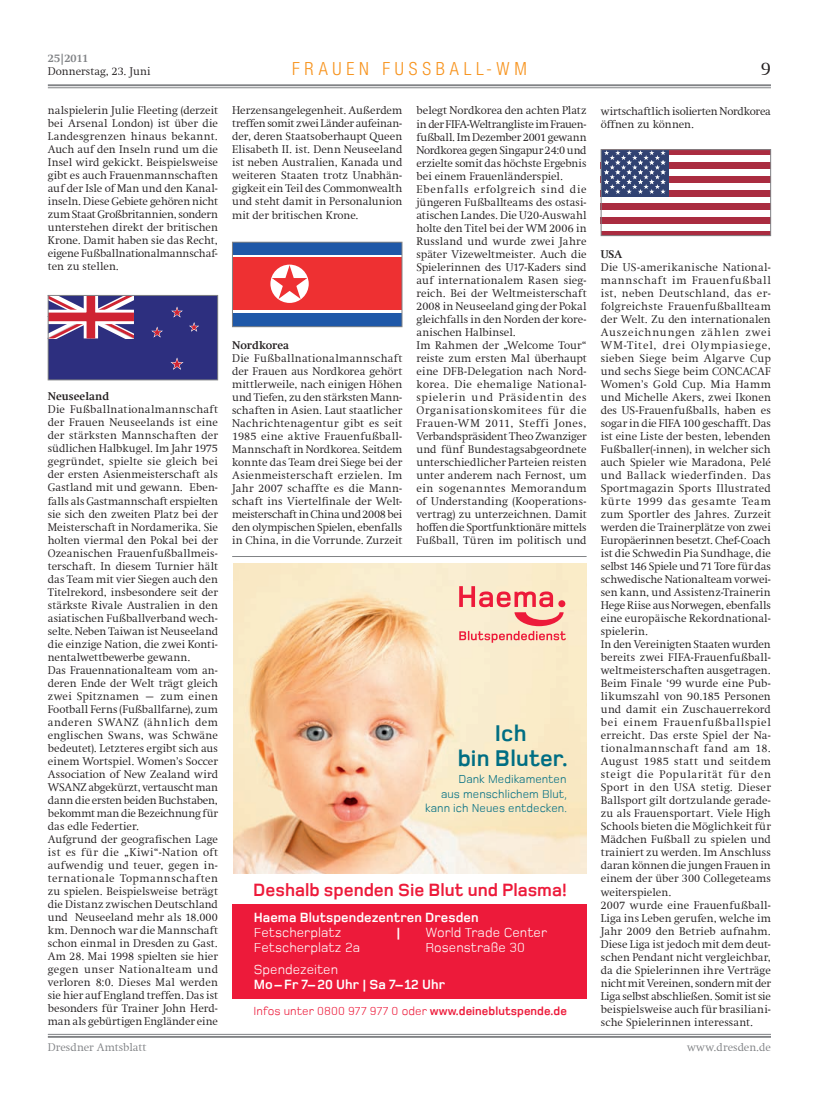
<style>
.page{position:relative;width:833px;height:1117px;background:#fff}
.page>*{position:absolute;margin:0;border:0;box-sizing:border-box;transform-origin:0 0}
.t1{font:700 23.38px/24.5px "Foundry Monoline";letter-spacing:.005em;color:#006e83;text-align:center}
.t2{font:300 18.75px "Swift Com";color:#231f20}
.t3{font:700 18.25px "Foundry Monoline";color:#ed1a3a}
.t4{font:300 condensed 18.12px "Helvetica Neue";letter-spacing:.265em;color:#f7931d}
.t5{font:13.75px "Foundry Monoline";letter-spacing:.005em;color:#fff}
.t6{font:700 13.75px "Foundry Monoline";letter-spacing:.005em;color:#fff}
.t7{font:12.12px "Foundry Monoline";letter-spacing:.005em;color:#ed1a3a}
.t8{font:11.88px/14.6px "Foundry Monoline";letter-spacing:.005em;color:#006e83;text-align:right}
.t9{font:300 11.25px/13px "Swift Com";letter-spacing:.01em;color:#231f20}
.t10{font:300 11.25px "Swift Com";letter-spacing:.005em;color:#808285}
.t11{font:700 11.25px "Swift Com";color:#231f20}
.t12{font:700 11.25px "Swift Com";letter-spacing:-.005em;color:#808285}
.s1{font-weight:700}
</style>
<div class="page">
<hr style="left:48px;top:87px;width:723px;height:1px;background:#808285">
<hr style="left:48px;top:84px;width:723px;height:2px;background:#808285">
<hr style="left:48px;top:1033px;width:723px;height:1px;background:#808285">
<hr style="left:48px;top:1035px;width:723px;height:2px;background:#808285">
<img style="left:233px;top:563px;width:353px;height:311px">
<svg style="left:459px;top:586px;width:107px;height:56px;background:#f6b5a6"></svg>
<div style="left:232px;top:903px;width:354px;height:95px;background:#ed1a3a"></div>
<div style="left:48px;top:295px;width:170px;height:85px;background:#2d2f7f"></div>
<svg style="left:50px;top:297px;width:84px;height:41px"></svg>
<svg style="left:50px;top:309px;width:84px;height:15px"></svg>
<svg style="left:84px;top:297px;width:14px;height:41px"></svg>
<div style="left:48px;top:312px;width:86px;height:9px;background:#cf2433"></div>
<div style="left:87px;top:295px;width:8px;height:43px;background:#cf2433"></div>
<svg style="left:171px;top:306px;width:12px;height:11px"></svg>
<svg style="left:189px;top:322px;width:10px;height:9px"></svg>
<svg style="left:151px;top:326px;width:12px;height:11px"></svg>
<svg style="left:171px;top:357px;width:12px;height:13px"></svg>
<div style="left:48px;top:295px;width:170px;height:85px;border:1px solid #808285"></div>
<div style="left:232px;top:242px;width:170px;height:84px;background:#1f58a8"></div>
<div style="left:232px;top:255px;width:170px;height:57px;background:#fff"></div>
<div style="left:232px;top:257px;width:170px;height:53px;background:#ee3032"></div>
<svg style="left:270px;top:264px;width:39px;height:39px"></svg>
<svg style="left:272px;top:265px;width:35px;height:34px"></svg>
<div style="left:232px;top:242px;width:170px;height:85px;border:1px solid #808285"></div>
<div style="left:601px;top:149px;width:169px;height:6px;background:#aa2c40"></div>
<div style="left:601px;top:162px;width:170px;height:7px;background:#aa2c40"></div>
<div style="left:601px;top:176px;width:170px;height:7px;background:#aa2c40"></div>
<div style="left:601px;top:189px;width:170px;height:7px;background:#aa2c40"></div>
<div style="left:601px;top:203px;width:170px;height:7px;background:#aa2c40"></div>
<div style="left:601px;top:217px;width:170px;height:7px;background:#aa2c40"></div>
<hr style="left:601px;top:231px;width:169px;height:4px;background:#aa2c40">
<div style="left:601px;top:149px;width:68px;height:47px;background:#314272"></div>
<svg style="left:604px;top:151px;width:61px;height:43px"></svg>
<div style="left:601px;top:149px;width:170px;height:87px;border:1px solid #808285"></div>
<hr style="left:232px;top:556px;width:354px;height:1px;background:#808285">
<p class="t12" style="left:48px;top:52px;width:42px">25|2011</p>
<p class="t9" style="left:48px;top:65px;width:104px">Donnerstag, 23. Juni</p>
<p class="t9" style="left:48px;top:104px;width:172px;text-align:justify">nalspielerin Julie Fleeting (derzeit bei Arsenal London) ist über die Landesgrenzen hinaus bekannt.<br>Auch auf den Inseln rund um die Insel wird gekickt. Beispielsweise gibt es auch Frauenmannschaften auf der Isle of Man und den Kanal&shy;inseln. Diese Gebiete gehören nicht zum Staat Großbritannien, sondern unterstehen direkt der britischen Krone. Damit haben sie das Recht, eigene Fußballnationalmannschaf&shy;ten zu stellen.</p>
<p class="t11" style="left:48px;top:390px;width:63px">Neuseeland</p>
<p class="t9" style="left:48px;top:403px;width:172px">Die Fußballnationalmannschaft der Frauen Neuseelands ist eine der stärksten Mannschaften der südlichen Halbkugel. Im Jahr 1975 gegründet, spielte sie gleich bei der ersten Asienmeisterschaft als<br>Gastland mit und gewann. Eben&shy;falls als Gastmannschaft erspielten sie sich den zweiten Platz bei der<br>Meisterschaft in Nordamerika. Sie holten viermal den Pokal bei der<br>Ozeanischen Frauenfußballmeis&shy;terschaft. In diesem Turnier hält das Team mit vier Siegen auch den<br>Titelrekord, insbesondere seit der stärkste Rivale Australien in den asiatischen Fußballverband wech&shy;selte. Neben Taiwan ist Neuseeland die einzige Nation, die zwei Konti&shy;nentalwettbewerbe gewann.<br>Das Frauennationalteam vom an&shy;deren Ende der Welt trägt gleich zwei Spitznamen – zum einen<br>Football Ferns (Fußballfarne), zum anderen SWANZ (ähnlich dem englischen Swans, was Schwäne bedeutet). Letzteres ergibt sich aus einem Wortspiel. Women’s Soccer<br>Association of New Zealand wird<br>WSANZ abgekürzt, vertauscht man dann die ersten beiden Buchstaben, bekommt man die Bezeichnung für das edle Federtier.<br>Aufgrund der geografischen Lage ist es für die „Kiwi“-Nation oft aufwendig und teuer, gegen in&shy;ternationale Topmannschaften zu spielen. Beispielsweise beträgt die Distanz zwischen Deutschland und Neuseeland mehr als 18.000 km. Dennoch war die Mannschaft schon einmal in Dresden zu Gast.<br>Am 28. Mai 1998 spielten sie hier gegen unser Nationalteam und verloren 8:0. Dieses Mal werden sie hier auf England treffen. Das ist besonders für Trainer John Herd&shy;man als gebürtigen Engländer eine</p>
<h3 class="t4" style="left:292px;top:58px;width:130px">FRAUEN FUSSB</h3>
<h3 class="t4" style="left:450px;top:58px;width:79px">ALL-WM</h3>
<h2 class="t2" style="left:761px;top:58px;width:12px">9</h2>
<p class="t9" style="left:232px;top:104px;width:172px;text-align:justify">Herzensangelegenheit. Außerdem treffen somit zwei Länder aufeinan&shy;der, deren Staatsoberhaupt Queen Elisabeth II. ist. Denn Neuseeland ist neben Australien, Kanada und weiteren Staaten trotz Unabhän&shy;gigkeit ein Teil des Commonwealth und steht damit in Personalunion mit der britischen Krone.</p>
<p class="t9" style="left:416px;top:104px;width:172px">belegt Nordkorea den achten Platz in der FIFA-Weltrangliste im Frauen&shy;fußball. Im Dezember 2001 gewann<br>Nordkorea gegen Singapur 24:0 und erzielte somit das höchste Ergebnis bei einem Frauenländerspiel.<br>Ebenfalls erfolgreich sind die jüngeren Fußballteams des ostasi&shy;atischen Landes. Die U20-Auswahl holte den Titel bei der WM 2006 in<br>Russland und wurde zwei Jahre später Vizeweltmeister. Auch die<br>Spielerinnen des U17-Kaders sind auf internationalem Rasen sieg&shy;reich. Bei der Weltmeisterschaft<br>2008 in Neuseeland ging der Pokal gleichfalls in den Norden der kore&shy;anischen Halbinsel.<br>Im Rahmen der „Welcome Tour“ reiste zum ersten Mal überhaupt eine DFB-Delegation nach Nord&shy;korea. Die ehemalige National&shy;spielerin und Präsidentin des<br>Organisationskomitees für die<br>Frauen-WM 2011, Steffi Jones,<br>Verbandspräsident Theo Zwanziger und fünf Bundestagsabgeordnete unterschiedlicher Parteien reisten unter anderem nach Fernost, um ein sogenanntes Memorandum of Understanding (Kooperations&shy;vertrag) zu unterzeichnen. Damit hoffen die Sportfunktionäre mittels<br>Fußball, Türen im politisch und</p>
<p class="t9" style="left:601px;top:104px;width:172px">wirtschaftlich isolierten Nordkorea öffnen zu können.</p>
<p class="t11" style="left:601px;top:247px;width:23px">USA</p>
<p class="t9" style="left:601px;top:260px;width:172px">Die US-amerikanische National&shy;mannschaft im Frauenfußball ist, neben Deutschland, das er&shy;folgreichste Frauenfußballteam der Welt. Zu den internationalen<br>Auszeichnungen zählen zwei<br>WM-Titel, drei Olympiasiege, sieben Siege beim Algarve Cup und sechs Siege beim CONCACAF<br>Women’s Gold Cup. Mia Hamm und Michelle Akers, zwei Ikonen des US-Frauenfußballs, haben es sogar in die FIFA 100 geschafft. Das ist eine Liste der besten, lebenden<br>Fußballer(-innen), in welcher sich auch Spieler wie Maradona, Pelé und Ballack wiederfinden. Das<br>Sportmagazin Sports Illustrated kürte 1999 das gesamte Team zum Sportler des Jahres. Zurzeit werden die Trainerplätze von zwei<br>Europäerinnen besetzt. Chef-Coach ist die Schwedin Pia Sundhage, die selbst 146 Spiele und 71 Tore für das schwedische Nationalteam vorwei&shy;sen kann, und Assistenz-Trainerin<br>Hege Riise aus Norwegen, ebenfalls eine europäische Rekordnational&shy;spielerin.<br>In den Vereinigten Staaten wurden bereits zwei FIFA-Frauenfußball&shy;weltmeisterschaften ausgetragen.<br>Beim Finale ‘99 wurde eine Pub&shy;likumszahl von 90.185 Personen und damit ein Zuschauerrekord bei einem Frauenfußballspiel erreicht. Das erste Spiel der Na&shy;tionalmannschaft fand am 18.<br>August 1985 statt und seitdem steigt die Popularität für den<br>Sport in den USA stetig. Dieser<br>Ballsport gilt dortzulande gerade&shy;zu als Frauensportart. Viele High<br>Schools bieten die Möglichkeit für<br>Mädchen Fußball zu spielen und trainiert zu werden. Im Anschluss daran können die jungen Frauen in einem der über 300 Collegeteams weiterspielen.<br>2007 wurde eine Frauenfußball-<br>Liga ins Leben gerufen, welche im<br>Jahr 2009 den Betrieb aufnahm.<br>Diese Liga ist jedoch mit dem deut&shy;schen Pendant nicht vergleichbar, da die Spielerinnen ihre Verträge nicht mit Vereinen, sondern mit der<br>Liga selbst abschließen. Somit ist sie beispielsweise auch für brasiliani&shy;sche Spielerinnen interessant.</p>
<p class="t11" style="left:232px;top:338px;width:58px">Nordkorea</p>
<p class="t9" style="left:232px;top:351px;width:172px;text-align:justify">Die Fußballnationalmannschaft der Frauen aus Nordkorea gehört mittlerweile, nach einigen Höhen und Tiefen, zu den stärksten Mann&shy;schaften in Asien. Laut staatlicher Nachrichtenagentur gibt es seit 1985 eine aktive Frauenfußball-Mannschaft in Nordkorea. Seitdem konnte das Team drei Siege bei der Asienmeisterschaft erzielen. Im Jahr 2007 schaffte es die Mann&shy;schaft ins Viertelfinale der Welt&shy;meisterschaft in China und 2008 bei den olympischen Spielen, ebenfalls in China, in die Vorrunde. Zurzeit</p>
<h1 class="t1" style="left:458px;top:721px;width:111px">Ich<br>bin Bluter.</h1>
<p class="t8" style="left:425px;top:771px;width:143px">Dank Medikamenten<br>aus menschlichem Blut, kann ich Neues entdecken.</p>
<h3 class="t3" style="left:253px;top:880px;width:315px">Deshalb spenden Sie Blut und Plasma!</h3>
<p class="t6" style="left:254px;top:910px;width:226px">Haema Blutspendezentren Dresden</p>
<p class="t5" style="left:254px;top:925px;width:89px">Fetscherplatz</p>
<p class="t6" style="left:396px;top:924px;width:5px">|</p>
<p class="t5" style="left:425px;top:925px;width:123px">World Trade Center</p>
<p class="t5" style="left:254px;top:940px;width:108px">Fetscherplatz 2a</p>
<p class="t5" style="left:425px;top:940px;width:101px">Rosenstraße 30</p>
<p class="t5" style="left:254px;top:962px;width:86px">Spendezeiten</p>
<p class="t6" style="left:254px;top:977px;width:193px">Mo–Fr 7–20 Uhr | Sa 7–12 Uhr</p>
<p class="t7" style="left:253px;top:1004px;width:315px">Infos unter 0800 977 977 0 oder <span class="s1">www.deineblutspende.de</span></p>
<p class="t10" style="left:48px;top:1040px;width:100px">Dresdner Amtsblatt</p>
<p class="t10" style="left:687px;top:1040px;width:85px">www.dresden.de</p>
</div>
